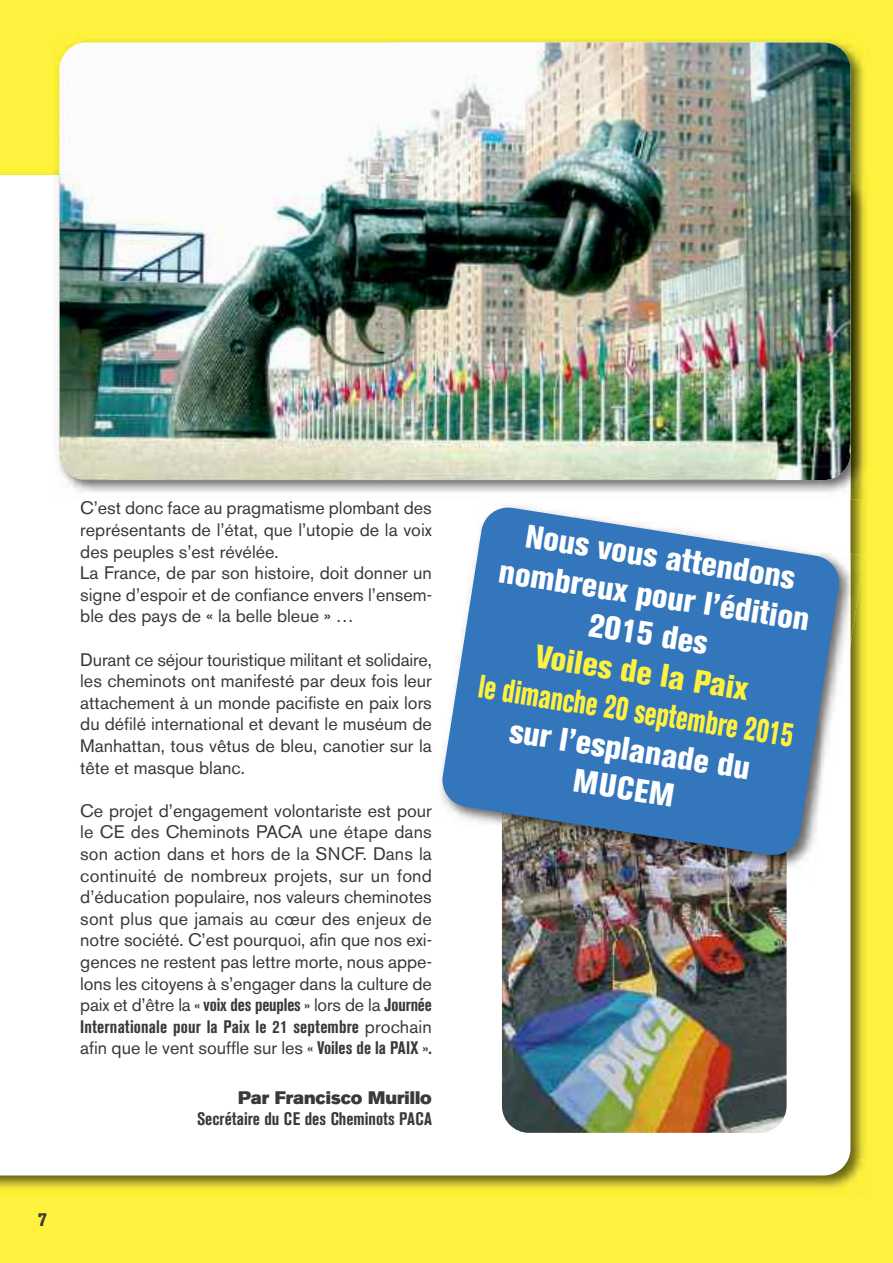
<style>
.page{position:relative;width:893px;height:1263px;background:#fff23e}
.page>*{position:absolute;margin:0;border:0;box-sizing:border-box;transform-origin:0 0}
.t1{font:800 condensed 32.55px/39px "Akzidenz Grotesk BE";color:#fff;text-align:center}
.t2{font:800 condensed 32.55px "Akzidenz Grotesk BE";color:#fff23e;scale:.75 1}
.t3{font:800 condensed 32.55px "Akzidenz Grotesk BE";color:#fff23e}
.t4{font:18px/21.6px "Akzidenz Grotesk BE";color:#39383a;text-align:justify}
.t5{font:700 condensed 18px "Akzidenz Grotesk BE";color:#39383a}
.t6{font:18px "Akzidenz Grotesk BE Super";color:#39383a}
.t7{font:800 condensed 18px "Akzidenz Grotesk BE";color:#39383a}
.s1{font-weight:700;font-stretch:condensed}
</style>
<div class="page">
<img style="left:0;top:169px;width:865px;height:1026px">
<div style="left:0;top:175px;width:850px;height:1000px;background:#fff"></div>
<div style="left:73px;top:175px;width:748px;height:992px;background:#fff;border-radius:27px"></div>
<img style="left:53px;top:39px;width:816px;height:460px">
<img style="left:53px;top:175px;width:47px;height:324px">
<img style="left:60px;top:43px;width:790px;height:437px;border-radius:27px">
<img style="left:502px;top:779px;width:285px;height:354px;border-radius:27px">
<img style="left:850px;top:553px;width:14px;height:92px">
<img style="left:841px;top:549px;width:9px;height:283px">
<img style="left:431px;top:808px;width:374px;height:72px">
<img style="left:480px;top:495px;width:28px;height:4px">
<svg style="left:440px;top:505px;width:401px;height:352px;background:#588bc0"></svg>
<p class="t4" style="left:80px;top:499px;width:353px;text-align:left">C’est donc face au pragmatisme plombant des représentants de l’état, que l’utopie de la voix des peuples s’est révélée.<br>La France, de par son histoire, doit donner un signe d’espoir et de confiance envers l’ensem&shy;ble des pays de « la belle bleue » …</p>
<p class="t4" style="left:80px;top:650px;width:353px">Durant ce séjour touristique militant et solidaire, les cheminots ont manifesté par deux fois leur attachement à un monde pacifiste en paix lors du défilé international et devant le muséum de Manhattan, tous vêtus de bleu, canotier sur la tête et masque blanc.</p>
<p class="t4" style="left:80px;top:802px;width:353px">Ce projet d’engagement volontariste est pour le CE des Cheminots PACA une étape dans son action dans et hors de la SNCF. Dans la continuité de nombreux projets, sur un fond d’éducation populaire, nos valeurs cheminotes sont plus que jamais au cœur des enjeux de notre société. C’est pourquoi, afin que nos exi&shy;gences ne restent pas lettre morte, nous appe&shy;lons les citoyens à s’engager dans la culture de paix et d’être la <span class="s1">« voix des peuples »</span> lors de la <span class="s1">Journée Internationale pour la Paix le 21 septembre</span> prochain afin que le vent souffle sur les <span class="s1">« Voiles de la PAIX ».</span></p>
<p class="t6" style="left:238px;top:1090px;width:195px">Par Francisco Murillo</p>
<p class="t5" style="left:197px;top:1112px;width:236px">Secrétaire du CE des Cheminots PACA</p>
<p class="t7" style="left:38px;top:1214px;width:10px">7</p>
<h1 class="t1" style="left:528px;top:520px;width:274px;rotate:9deg">Nous vous attendons</h1>
<h1 class="t1" style="left:591px;top:609px;width:122px;rotate:9deg">2015 des</h1>
<h1 class="t2" style="left:481px;top:674px;width:426px;rotate:9deg">le dimanche 20 septembre 2015</h1>
<h1 class="t1" style="left:502px;top:555px;width:315px;rotate:9deg">nombreux pour l’édition</h1>
<h1 class="t3" style="left:538px;top:644px;width:217px;rotate:9deg">Voiles de la Paix</h1>
<h1 class="t1" style="left:512px;top:715px;width:245px;rotate:9deg">sur l’esplanade du<br>MUCEM</h1>
</div>
